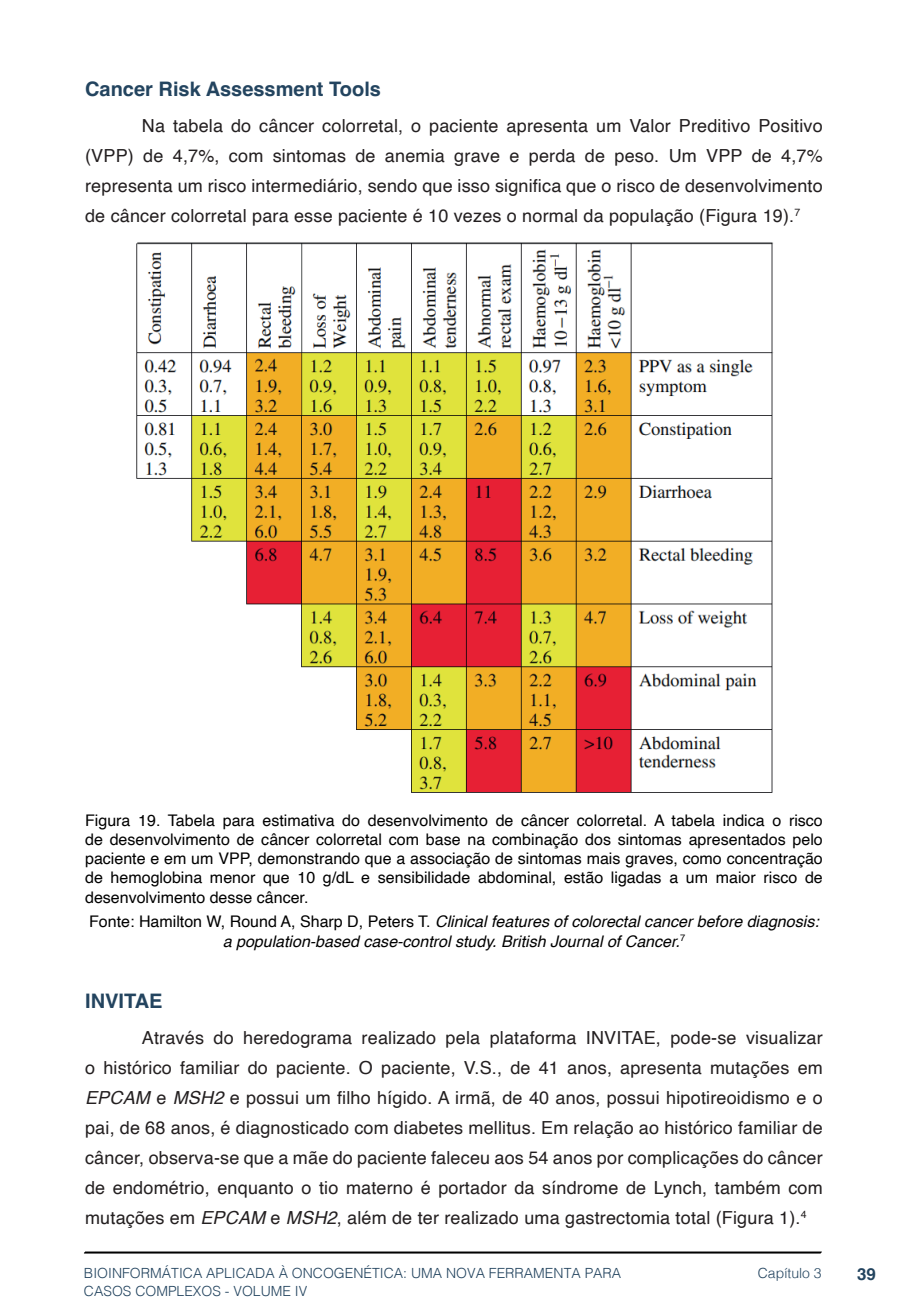
<style>
.page{position:relative;width:908px;height:1304px;background:#fff}
.page>*{position:absolute;margin:0;border:0;box-sizing:border-box;transform-origin:0 0}
.Subtitulo{font:700 20px "Helvetica";color:#23445f}
.txt{font:18px/30px "Helvetica";letter-spacing:.01em;color:#231f20;text-align:justify}
.t1{font:700 16.8px "Helvetica";color:#23445f}
.imagens_graf_tab{font:16px/19.2px "Helvetica";color:#000;text-align:justify}
.imagens_graf_tab-2{font:italic 16px/19.2px "Helvetica";color:#000;text-align:center}
.t2{font:300 14px/18px "Helvetica";color:#23445f}
.s1{font-style:normal}
.s2{font-style:italic}
</style>
<div class="page">
<svg style="left:84px;top:1251px;width:737px;height:3px"></svg>
<img style="left:136px;top:242px;width:636px;height:551px">
<p class="Subtitulo" style="left:85px;top:77px;width:297px">Cancer Risk Assessment Tools</p>
<p class="txt" style="left:85px;top:111px;width:738px;text-indent:57px">Na tabela do câncer colorretal, o paciente apresenta um Valor Preditivo Positivo (VPP) de 4,7%, com sintomas de anemia grave e perda de peso. Um VPP de 4,7% representa um risco intermediário, sendo que isso significa que o risco de desenvolvimento de câncer colorretal para esse paciente é 10 vezes o normal da população (Figura 19).<sup>7</sup></p>
<p class="imagens_graf_tab" style="left:85px;top:811px;width:738px">Figura 19. Tabela para estimativa do desenvolvimento de câncer colorretal. A tabela indica o risco de desenvolvimento de câncer colorretal com base na combinação dos sintomas apresentados pelo paciente e em um VPP, demonstrando que a associação de sintomas mais graves, como concentração de hemoglobina menor que 10 g/dL e sensibilidade abdominal, estão ligadas a um maior risco de desenvolvimento desse câncer.</p>
<p class="imagens_graf_tab-2" style="left:89px;top:913px;width:730px"><span class="s1">Fonte: Hamilton W, Round A, Sharp D, Peters T.</span> Clinical features of colorectal cancer before diagnosis: a population-based case-control study. British Journal of Cancer.<sup>7</sup></p>
<p class="Subtitulo" style="left:85px;top:989px;width:79px">INVITAE</p>
<p class="txt" style="left:85px;top:1023px;width:739px;text-indent:57px">Através do heredograma realizado pela plataforma INVITAE, pode-se visualizar o histórico familiar do paciente. O paciente, V.S., de 41 anos, apresenta mutações em <span class="s2">EPCAM</span> e <span class="s2">MSH2</span> e possui um filho hígido. A irmã, de 40 anos, possui hipotireoidismo e o pai, de 68 anos, é diagnosticado com diabetes mellitus. Em relação ao histórico familiar de câncer, observa-se que a mãe do paciente faleceu aos 54 anos por complicações do câncer de endométrio, enquanto o tio materno é portador da síndrome de Lynch, também com mutações em <span class="s2">EPCAM</span> e <span class="s2">MSH2</span>, além de ter realizado uma gastrectomia total (Figura 1).<sup>4</sup></p>
<p class="t2" style="left:84px;top:1263px;width:538px">BIOINFORMÁTICA APLICADA À ONCOGENÉTICA: UMA NOVA FERRAMENTA PARA<br>CASOS COMPLEXOS - VOLUME IV</p>
<p class="t2" style="left:757px;top:1263px;width:65px">Capítulo 3</p>
<p class="t1" style="left:856px;top:1264px;width:20px">39</p>
</div>
